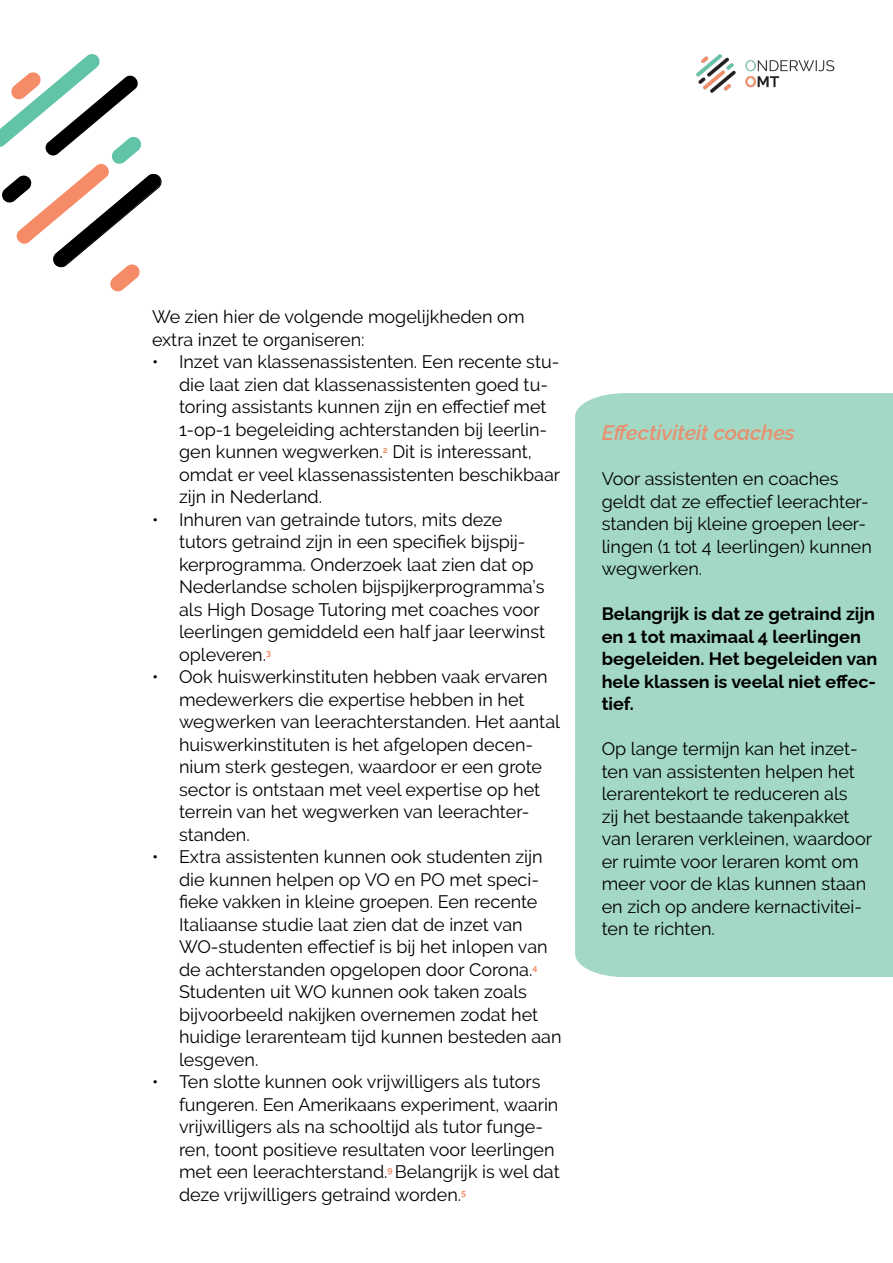
<style>
.page{position:relative;width:893px;height:1263px;background:#fff}
.page>*{position:absolute;margin:0;border:0;box-sizing:border-box;transform-origin:0 0}
.t1{font:italic 100 21px "Raleway";color:#e8906f}
.t2{font:18px/22.5px "Raleway";color:#000}
.t3{font:100 18px/22.5px "Raleway";color:#000}
</style>
<div class="page">
<svg style="left:0;top:54px;width:162px;height:238px"></svg>
<img style="left:696px;top:54px;width:139px;height:39px">
<div style="left:575px;top:610px;width:318px;height:367px;background:#a3d8c5"></div>
<div style="left:575px;top:393px;width:318px;height:217px;background:#a3d8c5"></div>
<p class="t2" style="left:152px;top:305px;width:374px">We zien hier de volgende mogelijkheden om extra inzet te organiseren:</p>
<p class="t2" style="left:179px;top:350px;width:383px;text-indent:-27px">• Inzet van klassenassistenten. Een recente stu&shy;die laat zien dat klassenassistenten goed tu&shy;toring assistants kunnen zijn en effectief met 1-op-1 begeleiding achterstanden bij leerlin&shy;gen kunnen wegwerken.<sup>2</sup> Dit is interessant, omdat er veel klassenassistenten beschikbaar zijn in Nederland.</p>
<p class="t2" style="left:179px;top:508px;width:368px;text-indent:-27px">• Inhuren van getrainde tutors, mits deze tutors getraind zijn in een specifiek bijspij&shy;kerprogramma. Onderzoek laat zien dat op Nederlandse scholen bijspijkerprogramma’s als High Dosage Tutoring met coaches voor leerlingen gemiddeld een half jaar leerwinst opleveren.<sup>3</sup></p>
<p class="t2" style="left:179px;top:665px;width:383px;text-indent:-27px">• Ook huiswerkinstituten hebben vaak ervaren medewerkers die expertise hebben in het wegwerken van leerachterstanden. Het aantal huiswerkinstituten is het afgelopen decen&shy;nium sterk gestegen, waardoor er een grote sector is ontstaan met veel expertise op het terrein van het wegwerken van leerachter&shy;standen.</p>
<p class="t2" style="left:179px;top:845px;width:384px;text-indent:-27px">• Extra assistenten kunnen ook studenten zijn die kunnen helpen op VO en PO met speci&shy;fieke vakken in kleine groepen. Een recente Italiaanse studie laat zien dat de inzet van WO-studenten effectief is bij het inlopen van de achterstanden opgelopen door Corona.<sup>4<br></sup>Studenten uit WO kunnen ook taken zoals bijvoorbeeld nakijken overnemen zodat het huidige lerarenteam tijd kunnen besteden aan lesgeven.</p>
<p class="t2" style="left:179px;top:1070px;width:382px;text-indent:-27px">• Ten slotte kunnen ook vrijwilligers als tutors fungeren. Een Amerikaans experiment, waarin vrijwilligers als na schooltijd als tutor funge&shy;ren, toont positieve resultaten voor leerlingen met een leerachterstand.<sup>9</sup> Belangrijk is wel dat deze vrijwilligers getraind worden.<sup>5</sup></p>
<p class="t1" style="left:602px;top:416px;width:195px">Effectiviteit coaches</p>
<p class="t2" style="left:602px;top:468px;width:272px">Voor assistenten en coaches geldt dat ze effectief leerachter&shy;standen bij kleine groepen leer&shy;lingen (1 tot 4 leerlingen) kunnen wegwerken.</p>
<p class="t3" style="left:602px;top:601px;width:277px">Belangrijk is dat ze getraind zijn en 1 tot maximaal 4 leerlingen begeleiden. Het begeleiden van hele klassen is veelal niet effec&shy;tief.</p>
<p class="t2" style="left:602px;top:738px;width:272px">Op lange termijn kan het inzet&shy;ten van assistenten helpen het lerarentekort te reduceren als<br>zij het bestaande takenpakket van leraren verkleinen, waardoor er ruimte voor leraren komt om meer voor de klas kunnen staan en zich op andere kernactivitei&shy;ten te richten.</p>
</div>
